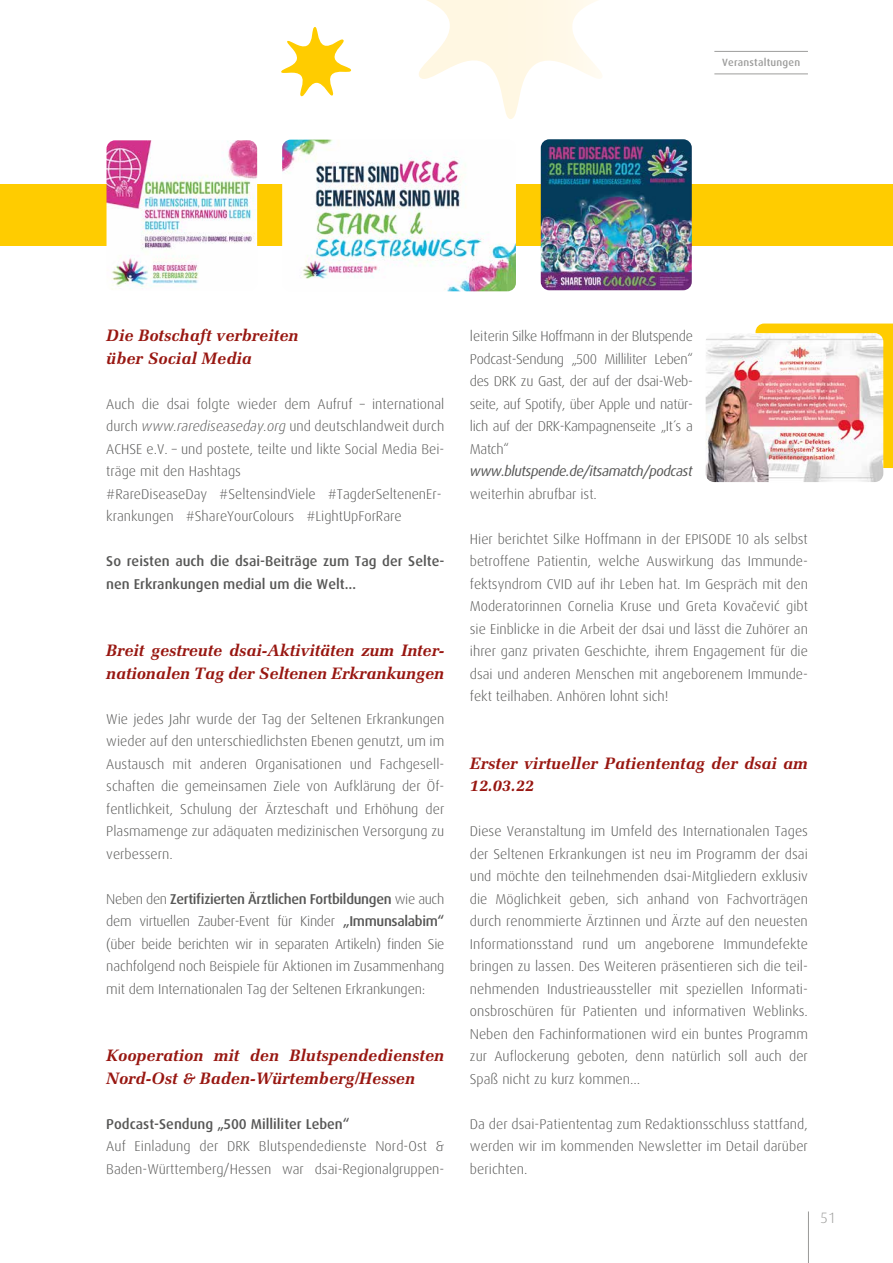
<style>
.page{position:relative;width:893px;height:1263px;background:#fff}
.page>*{position:absolute;margin:0;border:0;box-sizing:border-box;transform-origin:0 0}
.t1{font:italic 700 16.5px/22.5px "Melior";color:#981711}
.t2{font:300 15px "Dax Pro";color:#9d9d9c}
.t3{font:300 14.25px/22.5px "Dax Pro";color:#575756;text-align:justify}
.t4{font:500 14.25px/22.5px "Dax Pro";color:#575756}
.t5{font:italic 14.25px "Dax Pro";letter-spacing:-.035em;color:#575756}
.t6{font:500 10.5px "Dax Pro";letter-spacing:.02em;color:#9d9d9c}
.s1{font-style:italic}
.s2{font-weight:500}
</style>
<div class="page">
<hr style="left:808px;top:1211px;width:1px;height:52px;background:#9d9d9c">
<hr style="left:714px;top:74px;width:94px;height:1px;background:#9d9d9c">
<hr style="left:714px;top:51px;width:94px;height:1px;background:#9d9d9c">
<svg style="left:419px;top:0;width:183px;height:119px"></svg>
<svg style="left:281px;top:27px;width:71px;height:70px"></svg>
<div style="left:0;top:184px;width:893px;height:62px;background:#fc0"></div>
<img style="left:107px;top:140px;width:150px;height:150px">
<img style="left:282px;top:140px;width:234px;height:151px">
<img style="left:541px;top:139px;width:151px;height:151px">
<div style="left:755px;top:324px;width:138px;height:144px;background:#fc0"></div>
<img style="left:706px;top:333px;width:177px;height:149px">
<p class="t6" style="left:722px;top:56px;width:80px">Veranstaltungen</p>
<p class="t1" style="left:106px;top:324px;width:194px">Die Botschaft verbreiten über Social Media</p>
<p class="t3" style="left:106px;top:393px;width:340px;text-align:left">Auch die dsai folgte wieder dem Aufruf – international durch <span class="s1">www.rarediseaseday.org</span> und deutschlandweit durch ACHSE e.V. – und postete, teilte und likte Social Media Bei&shy;träge mit den Hashtags<br>#RareDiseaseDay #SeltensindViele #TagderSeltenenEr&shy;krankungen #ShareYourColours #LightUpForRare</p>
<p class="t4" style="left:106px;top:550px;width:340px">So reisten auch die dsai-Beiträge zum Tag der Selte&shy;nen Erkrankungen medial um die Welt…</p>
<p class="t1" style="left:106px;top:639px;width:340px">Breit gestreute dsai-Aktivitäten zum Inter&shy;nationalen Tag der Seltenen Erkrankungen</p>
<p class="t3" style="left:106px;top:708px;width:340px">Wie jedes Jahr wurde der Tag der Seltenen Erkrankungen wieder auf den unterschiedlichsten Ebenen genutzt, um im Austausch mit anderen Organisationen und Fachgesell&shy;schaften die gemeinsamen Ziele von Aufklärung der Öf&shy;fentlichkeit, Schulung der Ärzteschaft und Erhöhung der Plasmamenge zur adäquaten medizinischen Versorgung zu verbessern.</p>
<p class="t3" style="left:106px;top:888px;width:340px">Neben den <span class="s2">Zertifizierten Ärztlichen Fortbildungen</span> wie auch dem virtuellen Zauber-Event für Kinder <span class="s2">„Immunsalabim“ </span>(über beide berichten wir in separaten Artikeln) finden Sie nachfolgend noch Beispiele für Aktionen im Zusammenhang mit dem Internationalen Tag der Seltenen Erkrankungen:</p>
<p class="t1" style="left:106px;top:1044px;width:340px">Kooperation mit den Blutspendediensten<br>Nord-Ost &amp; Baden-Würtemberg/Hessen</p>
<p class="t4" style="left:106px;top:1113px;width:245px">Podcast-Sendung „500 Milliliter Leben“</p>
<p class="t3" style="left:106px;top:1135px;width:340px">Auf Einladung der DRK Blutspendedienste Nord-Ost &amp;<br>Baden-Württemberg/Hessen war dsai-Regionalgruppen-</p>
<p class="t3" style="left:470px;top:325px;width:225px">leiterin Silke Hoffmann in der Blutspende Podcast-Sendung „500 Milliliter Leben“ des DRK zu Gast, der auf der dsai-Web&shy;seite, auf Spotify, über Apple und natür&shy;lich auf der DRK-Kampagnenseite „It´s a Match“</p>
<p class="t5" style="left:470px;top:462px;width:224px">www.blutspende.de/itsamatch/podcast</p>
<p class="t3" style="left:470px;top:483px;width:129px">weiterhin abrufbar ist.</p>
<p class="t3" style="left:470px;top:528px;width:340px">Hier berichtet Silke Hoffmann in der EPISODE 10 als selbst betroffene Patientin, welche Auswirkung das Immunde&shy;fektsyndrom CVID auf ihr Leben hat. Im Gespräch mit den Moderatorinnen Cornelia Kruse und Greta Kovačević gibt sie Einblicke in die Arbeit der dsai und lässt die Zuhörer an ihrer ganz privaten Geschichte, ihrem Engagement für die dsai und anderen Menschen mit angeborenem Immunde&shy;fekt teilhaben. Anhören lohnt sich!</p>
<p class="t1" style="left:470px;top:752px;width:340px">Erster virtueller Patiententag der dsai am<br>12.03.22</p>
<p class="t3" style="left:470px;top:820px;width:340px">Diese Veranstaltung im Umfeld des Internationalen Tages der Seltenen Erkrankungen ist neu im Programm der dsai und möchte den teilnehmenden dsai-Mitgliedern exklusiv die Möglichkeit geben, sich anhand von Fachvorträgen durch renommierte Ärztinnen und Ärzte auf den neuesten Informationsstand rund um angeborene Immundefekte bringen zu lassen. Des Weiteren präsentieren sich die teil&shy;nehmenden Industrieaussteller mit speziellen Informati&shy;onsbroschüren für Patienten und informativen Weblinks.<br>Neben den Fachinformationen wird ein buntes Programm zur Auflockerung geboten, denn natürlich soll auch der Spaß nicht zu kurz kommen…</p>
<p class="t3" style="left:470px;top:1113px;width:340px">Da der dsai-Patiententag zum Redaktionsschluss stattfand, werden wir im kommenden Newsletter im Detail darüber berichten.</p>
<p class="t2" style="left:821px;top:1208px;width:16px">51</p>
</div>
